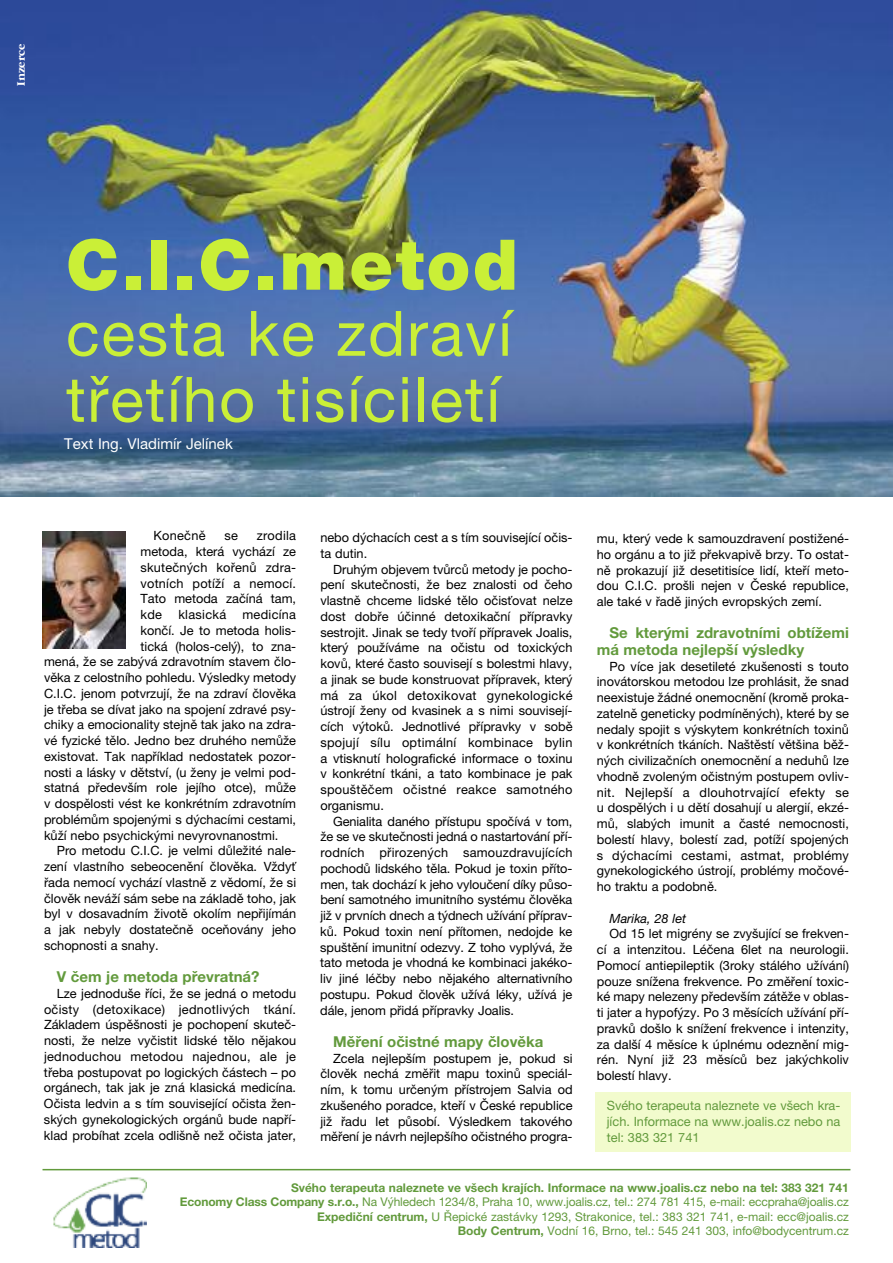
<style>
.page{position:relative;width:893px;height:1263px;background:#fff}
.page>*{position:absolute;margin:0;border:0;box-sizing:border-box;transform-origin:0 0}
.t1{font:900 69.9px "Helvetica Neue LT Pro";letter-spacing:.035em;color:#caef37}
.t2{font:62.7px/66px "Helvetica Neue LT Pro";letter-spacing:.03em;color:#caef37}
.t3{font:700 15px/16.5px "Helvetica Neue LT Pro";color:#629a3c}
.t4{font:15px "Helvetica Neue LT Pro";color:#fff}
.t5{font:12.75px/15.8px "Helvetica Neue LT Pro";color:#000;text-align:justify}
.t6{font:12.75px/15.8px "Helvetica Neue LT Pro";color:#629a3c;text-align:justify}
.t7{font:12.75px "Helvetica Neue LT Pro";letter-spacing:.02em;color:#000}
.t8{font:italic 12.75px "Helvetica Neue LT Pro";color:#000}
.t9{font:12px/14.2px "Helvetica Neue LT Pro";color:#629a3c;text-align:right}
.t10{font:700 12px "Garamond CE";color:#fff}
.s1{font-weight:700}
</style>
<div class="page">
<img style="left:0;top:0;width:893px;height:496px">
<div style="left:595px;top:1092px;width:255px;height:59px;background:#f2fbcd"></div>
<img style="left:53px;top:1177px;width:94px;height:70px">
<hr style="left:43px;top:1169px;width:807px;height:1px;background:#629a3c">
<img style="left:43px;top:532px;width:83px;height:116px">
<p class="t10" style="left:17px;top:86px;width:44px;rotate:-90deg">Inzerce</p>
<h1 class="t1" style="left:66px;top:240px;width:454px">C.I.C.metod</h1>
<h2 class="t2" style="left:66px;top:307px;width:447px">cesta ke zdraví třetího tisíciletí</h2>
<p class="t4" style="left:64px;top:439px;width:170px">Text Ing. Vladimír Jelínek</p>
<p class="t7" style="left:153px;top:531px;width:54px">Konečně</p>
<p class="t5" style="left:224px;top:529px;width:15px">se</p>
<p class="t5" style="left:141px;top:529px;width:157px;text-indent:116px">zrodila metoda, která vychází ze skutečných kořenů zdra&shy;votních potíží a nemocí.<br>Tato metoda začíná tam, kde</p>
<p class="t7" style="left:178px;top:610px;width:49px">klasická</p>
<p class="t7" style="left:242px;top:610px;width:55px">medicína</p>
<p class="t5" style="left:141px;top:624px;width:157px">končí. Je to metoda holis-</p>
<p class="t5" style="left:141px;top:639px;width:157px">tická (holos-celý), to zna-</p>
<p class="t5" style="left:44px;top:655px;width:254px">mená, že se zabývá zdravotním stavem člo-</p>
<p class="t5" style="left:44px;top:671px;width:254px">věka z celostního pohledu. Výsledky metody</p>
<p class="t5" style="left:44px;top:687px;width:254px">C.I.C. jenom potvrzují, že na zdraví člověka</p>
<p class="t5" style="left:44px;top:702px;width:254px">je třeba se dívat jako na spojení zdravé psy-</p>
<p class="t5" style="left:44px;top:718px;width:254px">chiky a emocionality stejně tak jako na zdra-</p>
<p class="t5" style="left:44px;top:734px;width:254px">vé fyzické tělo. Jedno bez druhého nemůže</p>
<p class="t5" style="left:44px;top:750px;width:254px">existovat. Tak například nedostatek pozor-</p>
<p class="t5" style="left:44px;top:765px;width:254px">nosti a lásky v dětství, (u ženy je velmi pod-</p>
<p class="t5" style="left:44px;top:781px;width:254px">statná především role jejího otce), může</p>
<p class="t5" style="left:44px;top:797px;width:254px">v dospělosti vést ke konkrétním zdravotním</p>
<p class="t5" style="left:44px;top:813px;width:254px">problémům spojenými s dýchacími cestami,</p>
<p class="t5" style="left:44px;top:828px;width:236px">kůží nebo psychickými nevyrovnanostmi.</p>
<p class="t5" style="left:57px;top:844px;width:241px">Pro metodu C.I.C. je velmi důležité nale-</p>
<p class="t5" style="left:44px;top:860px;width:254px">zení vlastního sebeocenění člověka. Vždyť</p>
<p class="t5" style="left:44px;top:876px;width:254px">řada nemocí vychází vlastně z vědomí, že si</p>
<p class="t5" style="left:44px;top:891px;width:254px">člověk neváží sám sebe na základě toho, jak</p>
<p class="t5" style="left:44px;top:907px;width:254px">byl v dosavadním životě okolím nepřijímán</p>
<p class="t5" style="left:44px;top:923px;width:254px">a jak nebyly dostatečně oceňovány jeho</p>
<p class="t5" style="left:44px;top:939px;width:116px">schopnosti a snahy.</p>
<p class="t3" style="left:57px;top:970px;width:204px">V čem je metoda převratná?</p>
<p class="t5" style="left:44px;top:987px;width:254px;text-indent:13px">Lze jednoduše říci, že se jedná o metodu očisty (detoxikace) jednotlivých tkání.<br>Základem úspěšnosti je pochopení skuteč&shy;nosti, že nelze vyčistit lidské tělo nějakou jednoduchou metodou najednou, ale je třeba postupovat po logických částech – po orgánech, tak jak je zná klasická medicína.<br>Očista ledvin a s tím související očista žen&shy;ských gynekologických orgánů bude napří&shy;klad probíhat zcela odlišně než očista jater,</p>
<p class="t5" style="left:320px;top:531px;width:254px">nebo dýchacích cest a s tím související očis&shy;ta dutin.</p>
<p class="t5" style="left:320px;top:562px;width:254px;text-indent:13px">Druhým objevem tvůrců metody je pocho&shy;pení skutečnosti, že bez znalosti od čeho vlastně chceme lidské tělo očisťovat nelze dost dobře účinné detoxikační přípravky sestrojit. Jinak se tedy tvoří přípravek Joalis, který používáme na očistu od toxických kovů, které často souvisejí s bolestmi hlavy, a jinak se bude konstruovat přípravek, který má za úkol detoxikovat gynekologické ústrojí ženy od kvasinek a s nimi souvisejí&shy;cích výtoků. Jednotlivé přípravky v sobě spojují sílu optimální kombinace bylin a vtisknutí holografické informace o toxinu v konkrétní tkáni, a tato kombinace je pak spouštěčem očistné reakce samotného organismu.</p>
<p class="t5" style="left:320px;top:814px;width:254px;text-indent:13px">Genialita daného přístupu spočívá v tom, že se ve skutečnosti jedná o nastartování pří&shy;rodních přirozených samouzdravujících pochodů lidského těla. Pokud je toxin příto&shy;men, tak dochází k jeho vyloučení díky půso&shy;bení samotného imunitního systému člověka již v prvních dnech a týdnech užívání příprav&shy;ků. Pokud toxin není přítomen, nedojde ke spuštění imunitní odezvy. Z toho vyplývá, že tato metoda je vhodná ke kombinaci jakéko&shy;liv jiné léčby nebo nějakého alternativního postupu. Pokud člověk užívá léky, užívá je dále, jenom přidá přípravky Joalis.</p>
<p class="t3" style="left:333px;top:1034px;width:212px">Měření očistné mapy člověka</p>
<p class="t5" style="left:320px;top:1051px;width:254px;text-indent:13px">Zcela nejlepším postupem je, pokud si člověk nechá změřit mapu toxinů speciál&shy;ním, k tomu určeným přístrojem Salvia od zkušeného poradce, kteří v České republice již řadu let působí. Výsledkem takového měření je návrh nejlepšího očistného progra-</p>
<p class="t5" style="left:597px;top:532px;width:254px">mu, který vede k samouzdravení postižené&shy;ho orgánu a to již překvapivě brzy. To ostat&shy;ně prokazují již desetitisíce lidí, kteří meto&shy;dou C.I.C. prošli nejen v České republice, ale také v řadě jiných evropských zemí.</p>
<p class="t3" style="left:597px;top:626px;width:254px;text-indent:13px">Se kterými zdravotními obtížemi má metoda nejlepší výsledky</p>
<p class="t5" style="left:597px;top:659px;width:254px;text-indent:13px">Po více jak desetileté zkušenosti s touto inovátorskou metodou lze prohlásit, že snad neexistuje žádné onemocnění (kromě proka&shy;zatelně geneticky podmíněných), které by se nedaly spojit s výskytem konkrétních toxinů v konkrétních tkáních. Naštěstí většina běž&shy;ných civilizačních onemocnění a neduhů lze vhodně zvoleným očistným postupem ovliv&shy;nit. Nejlepší a dlouhotrvající efekty se u dospělých i u dětí dosahují u alergií, ekzé&shy;mů, slabých imunit a časté nemocnosti, bolestí hlavy, bolestí zad, potíží spojených s dýchacími cestami, astmat, problémy gynekologického ústrojí, problémy močové&shy;ho traktu a podobně.</p>
<p class="t8" style="left:610px;top:913px;width:78px">Marika, 28 let</p>
<p class="t5" style="left:597px;top:927px;width:254px;text-indent:13px">Od 15 let migrény se zvyšující se frekven&shy;cí a intenzitou. Léčena 6let na neurologii.<br>Pomocí antiepileptik (3roky stálého užívání) pouze snížena frekvence. Po změření toxic&shy;ké mapy nelezeny především zátěže v oblas&shy;ti jater a hypofýzy. Po 3 měsících užívání pří&shy;pravků došlo k snížení frekvence i intenzity, za další 4 měsíce k úplnému odeznění mig&shy;rén. Nyní již 23 měsíců bez jakýchkoliv bolestí hlavy.</p>
<p class="t6" style="left:607px;top:1099px;width:235px">Svého terapeuta naleznete ve všech kra&shy;jích. Informace na www.joalis.cz nebo na tel: 383 321 741</p>
<p class="t9" style="left:180px;top:1182px;width:671px"><span class="s1">Svého terapeuta naleznete ve všech krajích. Informace na www.joalis.cz nebo na tel: 383 321 741<br>Economy Class Company s.r.o.,</span> Na Výhledech 1234/8, Praha 10, www.joalis.cz, tel.: 274 781 415, e-mail: eccpraha@joalis.cz <span class="s1">Expediční centrum,</span> U Řepické zastávky 1293, Strakonice, tel.: 383 321 741, e-mail: ecc@joalis.cz<br><span class="s1">Body Centrum,</span> Vodní 16, Brno, tel.: 545 241 303, info@bodycentrum.cz</p>
</div>
